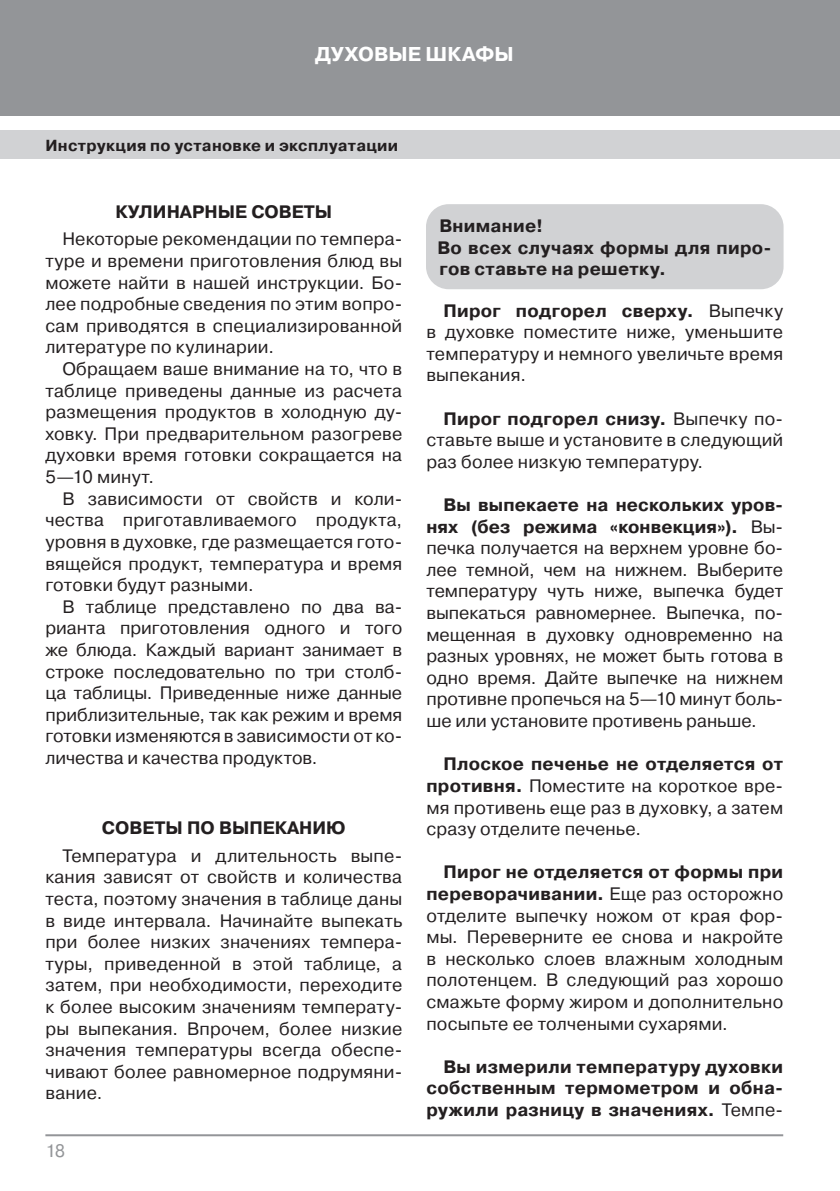
<style>
.page{position:relative;width:840px;height:1191px;background:#fff}
.page>*{position:absolute;margin:0;border:0;box-sizing:border-box;transform-origin:0 0}
.t1{font:700 20px "Pragmatica C";color:#fff}
.t2{font:18px/21.6px "Pragmatica C";letter-spacing:.01em;color:#231f20;text-align:justify}
.t3{font:700 18px/21.6px "Pragmatica C";letter-spacing:.015em;color:#231f20}
.t4{font:18px "Pragmatica C";color:#939598}
.t5{font:700 16px "Pragmatica C";letter-spacing:.02em;color:#231f20}
.s1{font-weight:700}
.s2{font-weight:400}
</style>
<div class="page">
<div style="left:0;top:0;width:839px;height:116px;background:#939598"></div>
<div style="left:0;top:130px;width:839px;height:29px;background:#d1d2d4"></div>
<hr style="left:45px;top:1134px;width:737px;height:2px;background:#939598">
<div style="left:426px;top:204px;width:357px;height:85px;background:#d1d2d4;border-radius:23px"></div>
<p class="t1" style="left:315px;top:43px;width:200px">ДУХОВЫЕ ШКАФЫ</p>
<p class="t5" style="left:45px;top:136px;width:354px">Инструкция по установке и эксплуатации</p>
<p class="t3" style="left:115px;top:201px;width:218px">КУЛИНАРНЫЕ СОВЕТЫ</p>
<p class="t2" style="left:45px;top:228px;width:358px;text-indent:17px">Некоторые рекомендации по темпера&shy;туре и времени приготовления блюд вы можете найти в нашей инструкции. Бо&shy;лее подробные сведения по этим вопро&shy;сам приводятся в специализированной литературе по кулинарии.</p>
<p class="t2" style="left:45px;top:358px;width:358px;text-indent:17px">Обращаем ваше внимание на то, что в таблице приведены данные из расчета размещения продуктов в холодную ду&shy;ховку. При предварительном разогреве духовки время готовки сокращается на 5—10 минут.</p>
<p class="t2" style="left:45px;top:488px;width:358px;text-indent:17px">В зависимости от свойств и коли&shy;чества приготавливаемого продукта, уровня в духовке, где размещается гото&shy;вящейся продукт, температура и время готовки будут разными.</p>
<p class="t2" style="left:45px;top:596px;width:358px;text-indent:17px">В таблице представлено по два ва&shy;рианта приготовления одного и того же блюда. Каждый вариант занимает в строке последовательно по три столб&shy;ца таблицы. Приведенные ниже данные приблизительные, так как режим и время готовки изменяются в зависимости от ко&shy;личества и качества продуктов.</p>
<p class="t3" style="left:102px;top:817px;width:245px">СОВЕТЫ ПО ВЫПЕКАНИЮ</p>
<p class="t2" style="left:45px;top:845px;width:358px;text-indent:17px">Температура и длительность выпе&shy;кания зависят от свойств и количества теста, поэтому значения в таблице даны в виде интервала. Начинайте выпекать при более низких значениях темпера&shy;туры, приведенной в этой таблице, а затем, при необходимости, переходите к более высоким значениям температу&shy;ры выпекания. Впрочем, более низкие значения температуры всегда обеспе&shy;чивают более равномерное подрумяни&shy;вание.</p>
<p class="t4" style="left:45px;top:1140px;width:22px">18</p>
<p class="t3" style="left:437px;top:215px;width:336px">Внимание!<br>Во всех случаях формы для пиро&shy;гов ставьте на решетку.</p>
<p class="t2" style="left:426px;top:300px;width:358px;text-indent:17px"><span class="s1">Пирог подгорел сверху.</span> Выпечку в духовке поместите ниже, уменьшите температуру и немного увеличьте время выпекания.</p>
<p class="t2" style="left:426px;top:408px;width:358px;text-indent:17px"><span class="s1">Пирог подгорел снизу.</span> Выпечку по&shy;ставьте выше и установите в следующий раз более низкую температуру.</p>
<p class="t2" style="left:426px;top:494px;width:358px;text-indent:17px"><span class="s1">Вы выпекаете на нескольких уров&shy;нях (без режима «конвекция»).</span> Вы&shy;печка получается на верхнем уровне бо&shy;лее темной, чем на нижнем. Выберите температуру чуть ниже, выпечка будет выпекаться равномернее. Выпечка, по&shy;мещенная в духовку одновременно на разных уровнях, не может быть готова в одно время. Дайте выпечке на нижнем противне пропечься на 5—10 минут боль&shy;ше или установите противень раньше.</p>
<p class="t2" style="left:426px;top:753px;width:358px;text-indent:17px"><span class="s1">Плоское печенье не отделяется от противня.</span> Поместите на короткое вре&shy;мя противень еще раз в духовку, а затем сразу отделите печенье.</p>
<p class="t2" style="left:426px;top:861px;width:358px;text-indent:17px"><span class="s1">Пирог не отделяется от формы при переворачивании.</span> Еще раз осторожно отделите выпечку ножом от края фор&shy;мы. Переверните ее снова и накройте в несколько слоев влажным холодным полотенцем. В следующий раз хорошо смажьте форму жиром и дополнительно посыпьте ее толчеными сухарями.</p>
<p class="t3" style="left:426px;top:1056px;width:358px;text-align:justify;text-indent:17px">Вы измерили температуру духовки собственным термометром и обна&shy;ружили разницу в значениях. <span class="s2">Темпе-</span></p>
</div>
